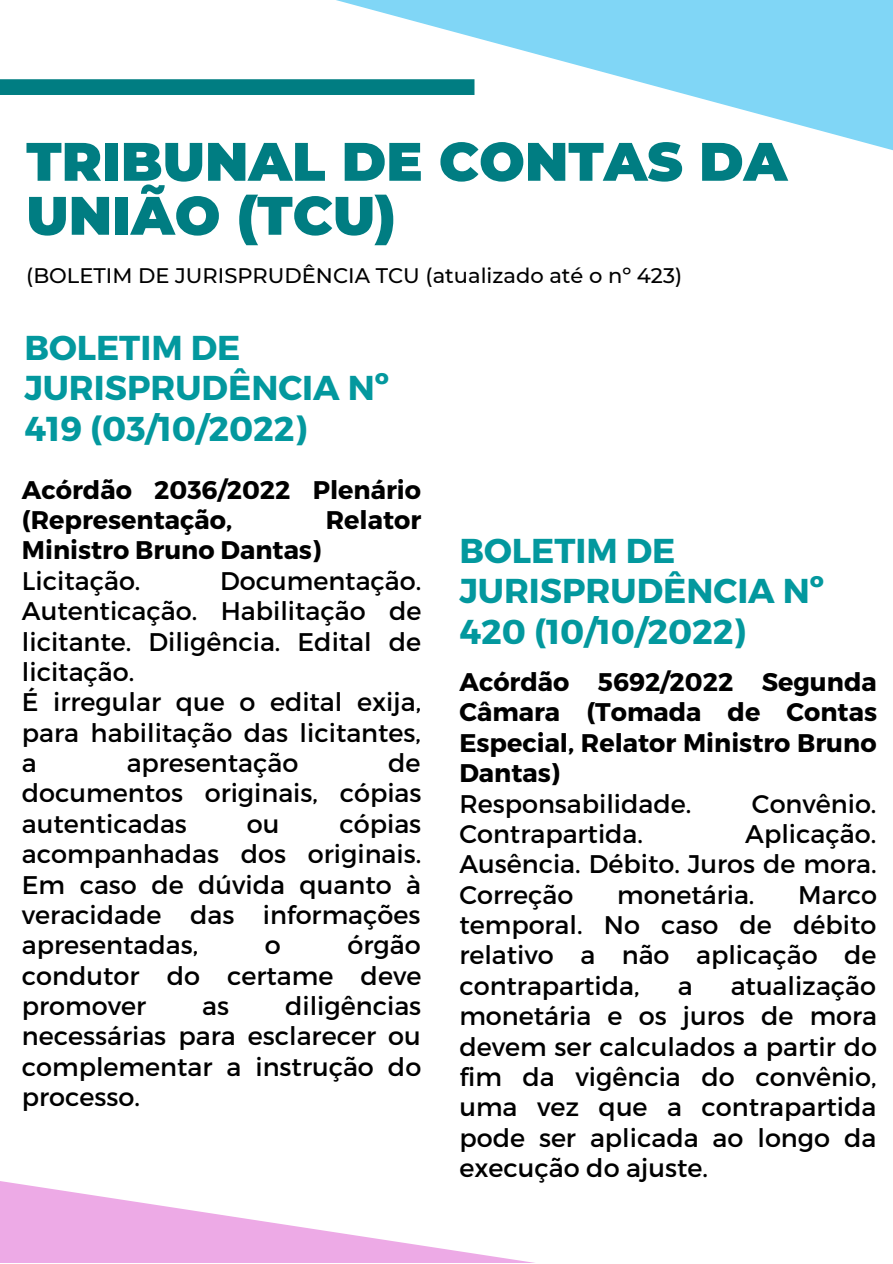
<style>
.page{position:relative;width:893px;height:1264px;background:#fff}
.page>*{position:absolute;margin:0;border:0;box-sizing:border-box;transform-origin:0 0}
.t1{font:900 54px/54px "Montserrat";color:#007d82}
.t2{font:700 34.5px/40.5px "Montserrat";color:#03989e}
.t3{font:25.5px/30.3px "Montserrat";color:#000;text-align:justify}
.t4{font:700 25.5px/30.3px "Montserrat";color:#000}
.t5{font:500 21px "Montserrat";color:#000}
</style>
<div class="page">
<svg style="left:336px;top:0;width:556px;height:150px;fill:#80d6f6"></svg>
<div style="left:0;top:79px;width:474px;height:16px;background:#007d82"></div>
<svg style="left:0;top:1181px;width:529px;height:81px"></svg>
<h1 class="t1" style="left:26px;top:134px;width:762px">TRIBUNAL DE CONTAS DA<br>UNIÃO (TCU)</h1>
<p class="t5" style="left:26px;top:263px;width:657px">(BOLETIM DE JURISPRUDÊNCIA TCU (atualizado até o nº 423)</p>
<h2 class="t2" style="left:24px;top:326px;width:366px">BOLETIM DE<br>JURISPRUDÊNCIA Nº<br>419 (03/10/2022)</h2>
<p class="t4" style="left:22px;top:473px;width:400px">Acórdão 2036/2022 Plenário (Representação,</p>
<p class="t4" style="left:326px;top:503px;width:97px">Relator</p>
<p class="t4" style="left:22px;top:534px;width:301px">Ministro Bruno Dantas)</p>
<p class="t3" style="left:22px;top:564px;width:120px">Licitação.</p>
<p class="t3" style="left:22px;top:564px;width:401px;text-align:left;text-indent:198px">Documentação.<br>Autenticação. Habilitação de licitante. Diligência. Edital de licitação.<br>É irregular que o edital exija, para habilitação das licitantes, a</p>
<p class="t3" style="left:127px;top:746px;width:173px">apresentação</p>
<p class="t3" style="left:22px;top:746px;width:401px;text-indent:366px">de documentos originais, cópias autenticadas</p>
<p class="t3" style="left:22px;top:807px;width:401px;text-indent:317px">cópias acompanhadas dos originais.<br>Em caso de dúvida quanto à veracidade das informações apresentadas,</p>
<p class="t3" style="left:247px;top:807px;width:34px">ou</p>
<p class="t3" style="left:22px;top:928px;width:401px;text-indent:325px">órgão condutor do certame deve promover</p>
<p class="t3" style="left:265px;top:928px;width:17px">o</p>
<p class="t3" style="left:22px;top:989px;width:401px;text-indent:263px">diligências necessárias para esclarecer ou complementar a instrução do processo.</p>
<p class="t3" style="left:202px;top:989px;width:28px">as</p>
<h2 class="t2" style="left:459px;top:528px;width:366px">BOLETIM DE<br>JURISPRUDÊNCIA Nº<br>420 (10/10/2022)</h2>
<p class="t4" style="left:459px;top:665px;width:419px;text-align:justify">Acórdão 5692/2022 Segunda Câmara (Tomada de Contas Especial, Relator Ministro Bruno Dantas)</p>
<p class="t3" style="left:459px;top:787px;width:233px">Responsabilidade.</p>
<p class="t3" style="left:752px;top:787px;width:126px">Convênio.</p>
<p class="t3" style="left:459px;top:817px;width:185px">Contrapartida.</p>
<p class="t3" style="left:459px;top:817px;width:418px;text-indent:286px">Aplicação.<br>Ausência. Débito. Juros de mora.<br>Correção</p>
<p class="t3" style="left:617px;top:878px;width:139px">monetária.</p>
<p class="t3" style="left:459px;top:878px;width:419px;text-indent:339px">Marco temporal. No caso de débito relativo a não aplicação de contrapartida,</p>
<p class="t3" style="left:459px;top:969px;width:419px;text-indent:271px">atualização monetária e os juros de mora devem ser calculados a partir do fim da vigência do convênio, uma vez que a contrapartida pode ser aplicada ao longo da execução do ajuste.</p>
<p class="t3" style="left:677px;top:969px;width:16px">a</p>
</div>
